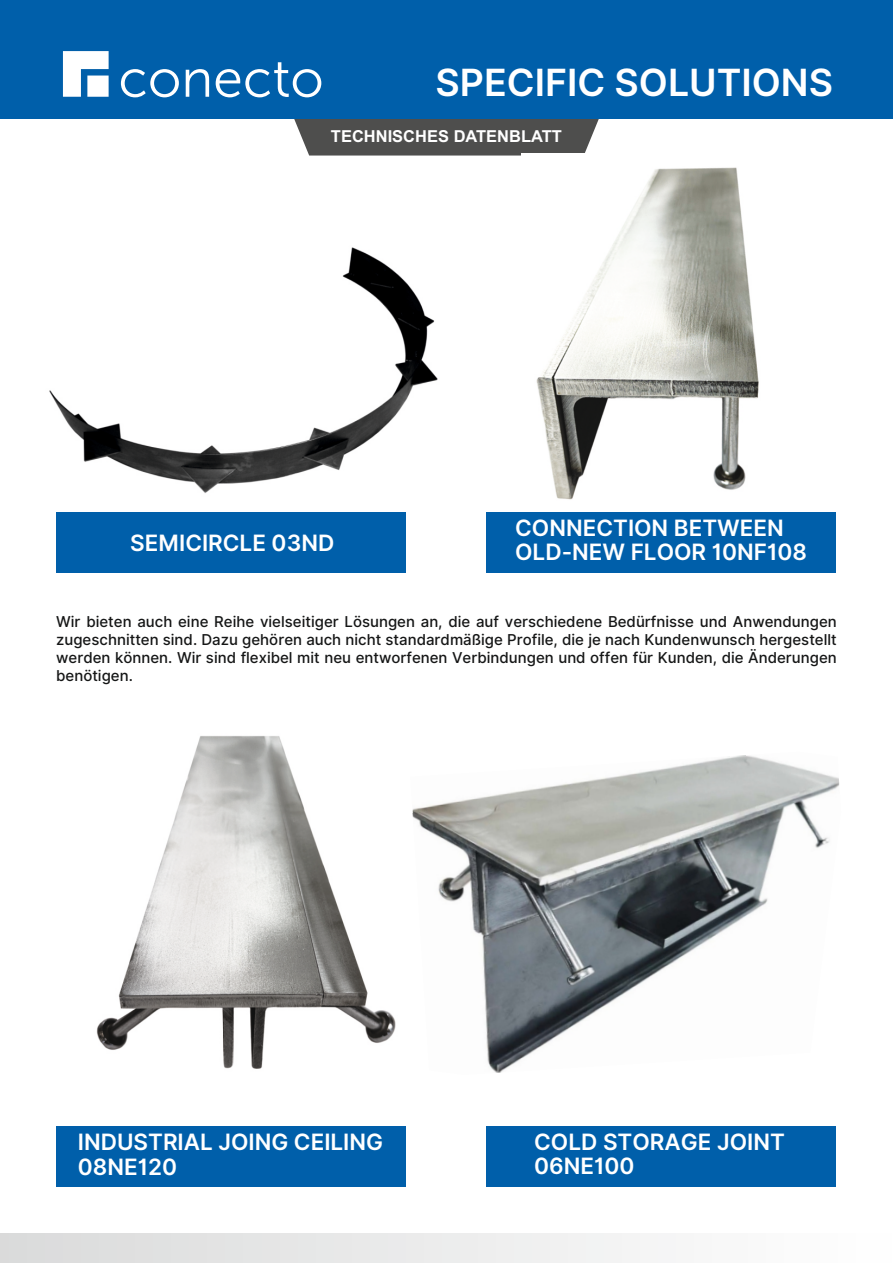
<style>
.page{position:relative;width:893px;height:1263px;background:#fff}
.page>*{position:absolute;margin:0;border:0;box-sizing:border-box;transform-origin:0 0}
.t1{font:600 37.5px "Inter";color:#fff}
.t2{font:600 22.5px/25.2px "Inter";color:#fff}
.t3{font:700 16.5px "Arial";color:#fff}
.t4{font:500 15px/18px "Inter";color:#151616;text-align:justify}
</style>
<div class="page">
<svg style="left:294px;top:119px;width:305px;height:37px;background:#595958"></svg>
<div style="left:0;top:0;width:893px;height:119px;background:#005faa"></div>
<img style="left:49px;top:247px;width:389px;height:246px">
<div style="left:56px;top:1126px;width:350px;height:61px;background:#005faa"></div>
<div style="left:56px;top:512px;width:350px;height:61px;background:#005faa"></div>
<div style="left:486px;top:1126px;width:350px;height:61px;background:#005faa"></div>
<div style="left:486px;top:512px;width:350px;height:61px;background:#005faa"></div>
<svg style="left:63px;top:51px;width:258px;height:46px"></svg>
<div style="left:0;top:1234px;width:893px;height:29px;background:linear-gradient(to right,#dadada,#fff)"></div>
<img style="left:96px;top:736px;width:300px;height:333px">
<img style="left:522px;top:154px;width:237px;height:346px">
<img style="left:412px;top:755px;width:428px;height:318px">
<h1 class="t1" style="left:436px;top:60px;width:399px">SPECIFIC SOLUTIONS</h1>
<p class="t3" style="left:331px;top:130px;width:232px">TECHNISCHES DATENBLATT</p>
<h2 class="t2" style="left:130px;top:530px;width:206px">SEMICIRCLE 03ND</h2>
<h2 class="t2" style="left:515px;top:515px;width:293px;line-height:24.5px">CONNECTION BETWEEN<br>OLD-NEW FLOOR 10NF108</h2>
<p class="t4" style="left:56px;top:612px;width:782px">Wir bieten auch eine Reihe vielseitiger Lösungen an, die auf verschiedene Bedürfnisse und Anwendungen zugeschnitten sind. Dazu gehören auch nicht standardmäßige Profile, die je nach Kundenwunsch hergestellt werden können. Wir sind flexibel mit neu entworfenen Verbindungen und offen für Kunden, die Änderungen benötigen.</p>
<h2 class="t2" style="left:78px;top:1129px;width:307px">INDUSTRIAL JOING CEILING<br>08NE120</h2>
<h2 class="t2" style="left:534px;top:1129px;width:252px;line-height:24px">COLD STORAGE JOINT<br>06NE100</h2>
</div>
